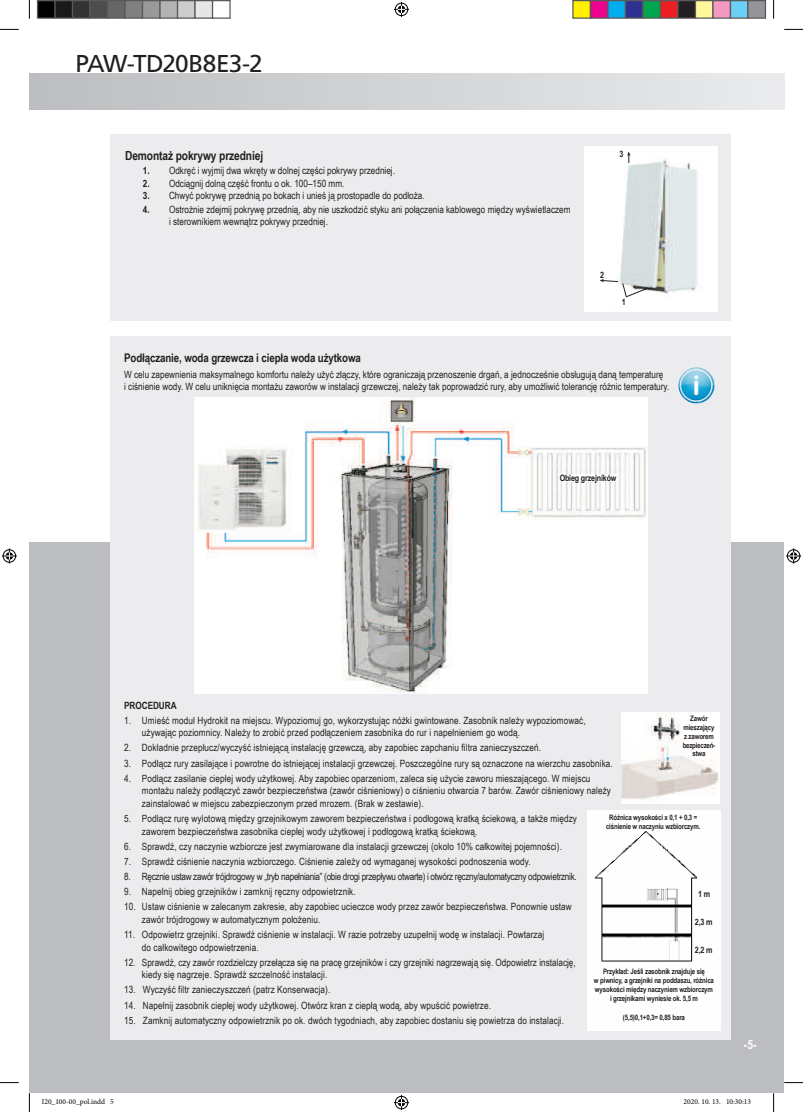
<style>
.page{position:relative;width:803px;height:1112px;background:#fff}
.page>*{position:absolute;margin:0;border:0;box-sizing:border-box;transform-origin:0 0}
.t1{font:24.38px "Frutiger LT Std";letter-spacing:-.03em;color:#231f20}
.t2{font:700 12.5px "Arial Narrow";letter-spacing:-.01em;color:#231f20}
.t3{font:700 12.5px "Arial Narrow";color:#fff}
.t4{font:700 11.88px "Arial Narrow";letter-spacing:-.01em;color:#231f20}
.t5{font:10px/12.5px "Arial Narrow";letter-spacing:.01em;color:#231f20}
.t6{font:10px "Arial Narrow";letter-spacing:-.03em;color:#231f20}
.t7{font:700 10px "Arial Narrow";letter-spacing:-.005em;color:#231f20}
.t8{font:700 8.75px "Arial Narrow";letter-spacing:-.02em;color:#231f20}
.t9{font:700 7.5px/8.8px "Arial Narrow";letter-spacing:-.02em;color:#231f20;text-align:center}
.t10{font:7.5px "Minion Pro";color:#000}
.s1{font-weight:700}
</style>
<div class="page">
<div style="left:29px;top:542px;width:755px;height:550px;background:#bcbdc0"></div>
<div style="left:29px;top:74px;width:755px;height:35px;background:linear-gradient(to right,#bcbdc0,#eaebed)"></div>
<div style="left:111px;top:134px;width:620px;height:186px;background:#ececee"></div>
<div style="left:111px;top:336px;width:620px;height:703px;background:#ececee"></div>
<img style="left:587px;top:810px;width:133px;height:220px">
<img style="left:622px;top:712px;width:98px;height:91px">
<img style="left:194px;top:397px;width:454px;height:296px">
<img style="left:584px;top:146px;width:133px;height:165px">
<div style="left:559px;top:473px;width:58px;height:8px;background:#fff"></div>
<svg style="left:627px;top:151px;width:3px;height:12px"></svg>
<svg style="left:600px;top:279px;width:48px;height:19px"></svg>
<img style="left:678px;top:367px;width:36px;height:36px;border-radius:18px">
<svg style="left:0;top:29px;width:19px;height:1px"></svg>
<svg style="left:784px;top:29px;width:19px;height:1px"></svg>
<svg style="left:0;top:1082px;width:19px;height:1px"></svg>
<svg style="left:784px;top:1082px;width:19px;height:1px"></svg>
<svg style="left:29px;top:0;width:1px;height:19px"></svg>
<svg style="left:29px;top:1092px;width:1px;height:19px"></svg>
<svg style="left:773px;top:0;width:1px;height:19px"></svg>
<svg style="left:773px;top:1092px;width:1px;height:19px"></svg>
<svg style="left:394px;top:2px;width:15px;height:15px"></svg>
<svg style="left:394px;top:1095px;width:15px;height:14px"></svg>
<svg style="left:2px;top:548px;width:15px;height:15px"></svg>
<svg style="left:786px;top:548px;width:15px;height:15px"></svg>
<div style="left:38px;top:1px;width:17px;height:17px;background:#000"></div>
<div style="left:37px;top:0;width:19px;height:19px;border:1px solid #595959"></div>
<div style="left:55px;top:1px;width:18px;height:17px;background:#1a1a1a"></div>
<div style="left:54px;top:0;width:19px;height:19px;border:1px solid #595959"></div>
<div style="left:73px;top:1px;width:17px;height:17px;background:#333"></div>
<div style="left:72px;top:0;width:19px;height:19px;border:1px solid #595959"></div>
<div style="left:90px;top:1px;width:18px;height:17px;background:#4d4d4d"></div>
<div style="left:89px;top:0;width:19px;height:19px;border:1px solid #595959"></div>
<div style="left:108px;top:1px;width:17px;height:17px;background:#666"></div>
<div style="left:107px;top:0;width:19px;height:19px;border:1px solid #595959"></div>
<div style="left:125px;top:1px;width:18px;height:17px;background:#808080"></div>
<div style="left:124px;top:0;width:19px;height:19px;border:1px solid #595959"></div>
<div style="left:143px;top:1px;width:17px;height:17px;background:#999"></div>
<div style="left:142px;top:0;width:19px;height:19px;border:1px solid #595959"></div>
<div style="left:160px;top:1px;width:18px;height:17px;background:#b3b3b3"></div>
<div style="left:159px;top:0;width:19px;height:19px;border:1px solid #595959"></div>
<div style="left:178px;top:1px;width:17px;height:17px;background:#ccc"></div>
<div style="left:177px;top:0;width:19px;height:19px;border:1px solid #595959"></div>
<div style="left:195px;top:1px;width:18px;height:17px;background:#e6e6e6"></div>
<div style="left:194px;top:0;width:19px;height:19px;border:1px solid #595959"></div>
<div style="left:212px;top:0;width:19px;height:19px;border:1px solid #595959"></div>
<div style="left:573px;top:1px;width:17px;height:17px;background:#fff101"></div>
<div style="left:572px;top:0;width:19px;height:19px;border:1px solid #595959"></div>
<div style="left:590px;top:1px;width:18px;height:17px;background:#ed028c"></div>
<div style="left:590px;top:0;width:18px;height:19px;border:1px solid #595959"></div>
<div style="left:608px;top:1px;width:17px;height:17px;background:#00aeef"></div>
<div style="left:607px;top:0;width:19px;height:19px;border:1px solid #595959"></div>
<div style="left:625px;top:1px;width:18px;height:17px;background:#2e3092"></div>
<div style="left:625px;top:0;width:18px;height:19px;border:1px solid #595959"></div>
<div style="left:643px;top:1px;width:17px;height:17px;background:#00a54f"></div>
<div style="left:642px;top:0;width:19px;height:19px;border:1px solid #595959"></div>
<div style="left:660px;top:1px;width:18px;height:17px;background:#ee1d23"></div>
<div style="left:660px;top:0;width:18px;height:19px;border:1px solid #595959"></div>
<div style="left:678px;top:1px;width:17px;height:17px;background:#231f20"></div>
<div style="left:677px;top:0;width:19px;height:19px;border:1px solid #595959"></div>
<div style="left:695px;top:1px;width:18px;height:17px;background:#fff79a"></div>
<div style="left:695px;top:0;width:18px;height:19px;border:1px solid #595959"></div>
<div style="left:713px;top:1px;width:17px;height:17px;background:#f499c2"></div>
<div style="left:712px;top:0;width:19px;height:19px;border:1px solid #595959"></div>
<div style="left:730px;top:1px;width:18px;height:17px;background:#6bcff6"></div>
<div style="left:730px;top:0;width:18px;height:19px;border:1px solid #595959"></div>
<div style="left:748px;top:1px;width:17px;height:17px;background:#939598"></div>
<div style="left:747px;top:0;width:19px;height:19px;border:1px solid #595959"></div>
<h1 class="t1" style="left:75px;top:49px;width:189px">PAW-TD20B8E3-2</h1>
<p class="t2" style="left:125px;top:146px;width:140px">Demontaż pokrywy przedniej</p>
<p class="t5" style="left:143px;top:163px;width:254px"><span class="s1">1.</span> Odkręć i wyjmij dwa wkręty w dolnej części pokrywy przedniej.</p>
<p class="t5" style="left:143px;top:177px;width:203px"><span class="s1">2.</span> Odciągnij dolną część frontu o ok. 100–150 mm.</p>
<p class="t5" style="left:143px;top:189px;width:283px"><span class="s1">3.</span> Chwyć pokrywę przednią po bokach i unieś ją prostopadle do podłoża.</p>
<p class="t5" style="left:169px;top:203px;width:403px;line-height:12px;text-indent:-26px"><span class="s1">4.</span> Ostrożnie zdejmij pokrywę przednią, aby nie uszkodzić styku ani połączenia kablowego między wyświetlaczem i sterownikiem wewnątrz pokrywy przedniej.</p>
<p class="t8" style="left:619px;top:147px;width:5px">3</p>
<p class="t8" style="left:600px;top:268px;width:5px">2</p>
<p class="t8" style="left:622px;top:295px;width:5px">1</p>
<p class="t4" style="left:124px;top:349px;width:238px">Podłączanie, woda grzewcza i ciepła woda użytkowa</p>
<p class="t5" style="left:124px;top:368px;width:547px;line-height:12px">W celu zapewnienia maksymalnego komfortu należy użyć złączy, które ograniczają przenoszenie drgań, a jednocześnie obsługują daną temperaturę<br>i ciśnienie wody. W celu uniknięcia montażu zaworów w instalacji grzewczej, należy tak poprowadzić rury, aby umożliwić tolerancję różnic temperatury.</p>
<p class="t8" style="left:560px;top:471px;width:58px">Obieg grzejników</p>
<p class="t7" style="left:124px;top:697px;width:54px">PROCEDURA</p>
<p class="t5" style="left:142px;top:713px;width:445px;text-indent:-18px">1. Umieść moduł Hydrokit na miejscu. Wypoziomuj go, wykorzystując nóżki gwintowane. Zasobnik należy wypoziomować, używając poziomnicy. Należy to zrobić przed podłączeniem zasobnika do rur i napełnieniem go wodą.</p>
<p class="t5" style="left:124px;top:741px;width:418px">2. Dokładnie przepłucz/wyczyść istniejącą instalację grzewczą, aby zapobiec zapchaniu filtra zanieczyszczeń.</p>
<p class="t5" style="left:124px;top:756px;width:490px">3. Podłącz rury zasilające i powrotne do istniejącej instalacji grzewczej. Poszczególne rury są oznaczone na wierzchu zasobnika.</p>
<p class="t5" style="left:142px;top:771px;width:470px;text-indent:-18px">4. Podłącz zasilanie ciepłej wody użytkowej. Aby zapobiec oparzeniom, zaleca się użycie zaworu mieszającego. W miejscu montażu należy podłączyć zawór bezpieczeństwa (zawór ciśnieniowy) o ciśnieniu otwarcia 7 barów. Zawór ciśnieniowy należy zainstalować w miejscu zabezpieczonym przed mrozem. (Brak w zestawie).</p>
<p class="t5" style="left:142px;top:811px;width:436px;text-indent:-18px">5. Podłącz rurę wylotową między grzejnikowym zaworem bezpieczeństwa i podłogową kratką ściekową, a także między zaworem bezpieczeństwa zasobnika ciepłej wody użytkowej i podłogową kratką ściekową.</p>
<p class="t5" style="left:124px;top:839px;width:439px">6. Sprawdź, czy naczynie wzbiorcze jest zwymiarowane dla instalacji grzewczej (około 10% całkowitej pojemności).</p>
<p class="t5" style="left:124px;top:854px;width:408px">7. Sprawdź ciśnienie naczynia wzbiorczego. Ciśnienie zależy od wymaganej wysokości podnoszenia wody.</p>
<p class="t6" style="left:124px;top:868px;width:454px">8. Ręcznie ustaw zawór trójdrogowy w „tryb napełniania” (obie drogi przepływu otwarte) i otwórz ręczny/automatyczny odpowietrznik.</p>
<p class="t5" style="left:124px;top:884px;width:233px">9. Napełnij obieg grzejników i zamknij ręczny odpowietrznik.</p>
<p class="t5" style="left:142px;top:900px;width:431px;text-indent:-18px">10. Ustaw ciśnienie w zalecanym zakresie, aby zapobiec ucieczce wody przez zawór bezpieczeństwa. Ponownie ustaw zawór trójdrogowy w automatycznym położeniu.</p>
<p class="t5" style="left:142px;top:927px;width:404px;text-indent:-18px">11. Odpowietrz grzejniki. Sprawdź ciśnienie w instalacji. W razie potrzeby uzupełnij wodę w instalacji. Powtarzaj do całkowitego odpowietrzenia.</p>
<p class="t5" style="left:142px;top:955px;width:435px;text-indent:-18px">12. Sprawdź, czy zawór rozdzielczy przełącza się na pracę grzejników i czy grzejniki nagrzewają się. Odpowietrz instalację, kiedy się nagrzeje. Sprawdź szczelność instalacji.</p>
<p class="t5" style="left:124px;top:982px;width:208px">13. Wyczyść filtr zanieczyszczeń (patrz Konserwacja).</p>
<p class="t5" style="left:124px;top:998px;width:368px">14. Napełnij zasobnik ciepłej wody użytkowej. Otwórz kran z ciepłą wodą, aby wpuścić powietrze.</p>
<p class="t5" style="left:124px;top:1013px;width:441px">15. Zamknij automatyczny odpowietrznik po ok. dwóch tygodniach, aby zapobiec dostaniu się powietrza do instalacji.</p>
<p class="t9" style="left:683px;top:713px;width:34px">Zawór mieszający z zaworem bezpieczeń&shy;stwa</p>
<p class="t9" style="left:606px;top:812px;width:96px">Różnica wysokości x 0,1 + 0,3 = ciśnienie w naczyniu wzbiorczym.</p>
<p class="t8" style="left:698px;top:886px;width:14px">1m</p>
<p class="t8" style="left:695px;top:914px;width:19px">2,3 m</p>
<p class="t8" style="left:695px;top:942px;width:19px">2,2 m</p>
<p class="t9" style="left:594px;top:966px;width:122px">Przykład: Jeśli zasobnik znajduje się<br>w piwnicy, a grzejniki na poddaszu, różnica wysokości między naczyniem wzbiorczym i grzejnikami wyniesie ok. 5,5 m</p>
<p class="t9" style="left:623px;top:1012px;width:64px">(5,5)0,1+0,3= 0,85 bara</p>
<p class="t3" style="left:744px;top:1034px;width:14px">-5-</p>
<p class="t10" style="left:42px;top:1096px;width:74px">I20_100-00_pol.indd 5</p>
<p class="t10" style="left:683px;top:1096px;width:69px">2020. 10. 13. 10:30:13</p>
</div>
